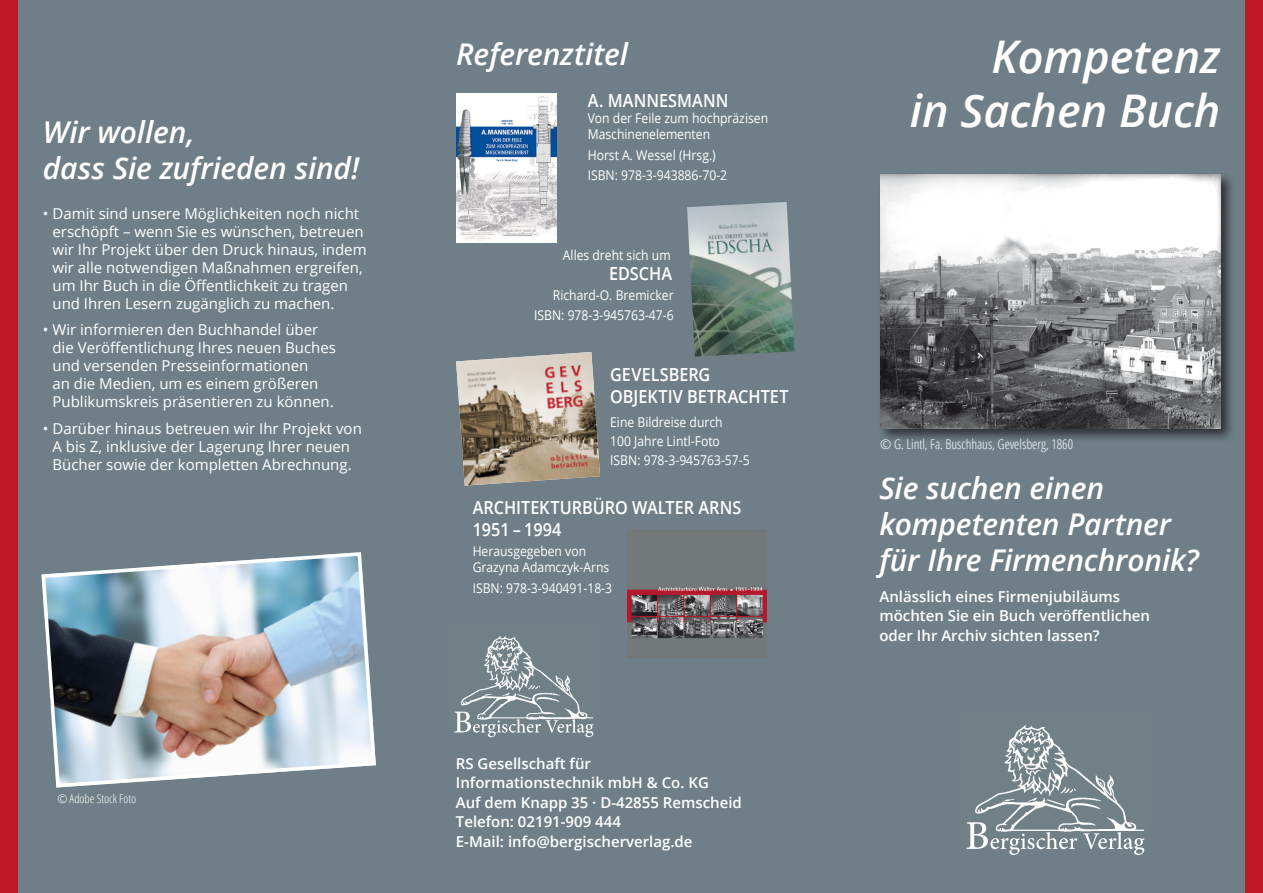
<style>
.page{position:relative;width:1263px;height:893px;background:#707f87}
.page>*{position:absolute;margin:0;border:0;box-sizing:border-box;transform-origin:0 0}
.t1{font:italic 600 45px "Open Sans";color:#fff}
.t2{font:italic 600 30px/36px "Open Sans";letter-spacing:-.005em;color:#fff}
.t3{font:600 18px/22.5px "Open Sans";color:#fff;scale:.9 1}
.t4{font:15px/18px "Open Sans";color:#fff}
.t5{font:600 15px/19.5px "Open Sans";color:#fff}
.t6{font:13.5px/16.2px "Open Sans";color:#fff;scale:.9 1}
.t7{font:300 condensed 13.5px "Open Sans";color:#fff}
.t8{font:300 condensed 12px "Open Sans";color:#fff}
</style>
<div class="page">
<div style="left:1246px;top:0;width:17px;height:893px;background:#be1828"></div>
<div style="left:0;top:0;width:17px;height:893px;background:#be1828"></div>
<img style="left:975px;top:725px;width:170px;height:115px">
<img style="left:454px;top:636px;width:127px;height:76px">
<div style="left:877px;top:172px;width:359px;height:271px;background:#1a181c;opacity:.75"></div>
<img style="left:880px;top:175px;width:340px;height:253px">
<svg style="left:966px;top:822px;width:178px;height:33px"></svg>
<hr style="left:1006px;top:830px;width:138px;height:1px;background:#fff">
<svg style="left:454px;top:712px;width:140px;height:25px"></svg>
<hr style="left:485px;top:717px;width:108px;height:1px;background:#fff">
<img style="left:457px;top:93px;width:99px;height:150px">
<img style="left:628px;top:529px;width:139px;height:129px">
<img style="left:687px;top:202px;width:107px;height:155px">
<img style="left:41px;top:552px;width:335px;height:236px">
<img style="left:456px;top:352px;width:144px;height:134px">
<p class="t2" style="left:43px;top:114px;width:318px">Wir wollen,<br>dass Sie zufrieden sind!</p>
<p class="t4" style="left:52px;top:204px;width:316px;text-indent:-10px">• Damit sind unsere Möglichkeiten noch nicht erschöpft – wenn Sie es wünschen, betreuen wir Ihr Projekt über den Druck hinaus, indem wir alle notwendigen Maßnahmen ergreifen, um Ihr Buch in die Öffentlichkeit zu tragen und Ihren Lesern zugänglich zu machen.</p>
<p class="t4" style="left:52px;top:320px;width:285px;text-indent:-10px">• Wir informieren den Buchhandel über die Veröffentlichung Ihres neuen Buches und versenden Presseinformationen<br>an die Medien, um es einem größeren Publikumskreis präsentieren zu können.</p>
<p class="t4" style="left:43px;top:419px;width:320px;text-align:center">• Darüber hinaus betreuen wir Ihr Projekt von<br>A bis Z, inklusive der Lagerung Ihrer neuen<br>Bücher sowie der kompletten Abrechnung.</p>
<p class="t8" style="left:57px;top:790px;width:80px">© Adobe Stock Foto</p>
<p class="t2" style="left:456px;top:36px;width:173px">Referenztitel</p>
<p class="t3" style="left:588px;top:89px;width:158px">A. MANNESMANN</p>
<p class="t6" style="left:588px;top:110px;width:202px">Von der Feile zum hochpräzisen<br>Maschinenelementen</p>
<p class="t6" style="left:588px;top:146px;width:144px">Horst A. Wessel (Hrsg.)</p>
<p class="t6" style="left:588px;top:167px;width:156px">ISBN: 978-3-943886-70-2</p>
<p class="t6" style="left:563px;top:247px;width:121px">Alles dreht sich um</p>
<p class="t3" style="left:609px;top:261px;width:71px">EDSCHA</p>
<p class="t6" style="left:553px;top:287px;width:136px">Richard-O. Bremicker</p>
<p class="t6" style="left:534px;top:307px;width:156px">ISBN: 978-3-945763-47-6</p>
<p class="t3" style="left:610px;top:362px;width:200px">GEVELSBERG<br>OBJEKTIV BETRACHTET</p>
<p class="t6" style="left:610px;top:412px;width:126px;line-height:19.2px">Eine Bildreise durch<br>100 Jahre Lintl-Foto</p>
<p class="t6" style="left:610px;top:452px;width:156px">ISBN: 978-3-945763-57-5</p>
<p class="t3" style="left:473px;top:496px;width:300px">ARCHITEKTURBÜRO WALTER ARNS</p>
<p class="t3" style="left:473px;top:517px;width:100px">1951 – 1994</p>
<p class="t6" style="left:473px;top:543px;width:153px">Herausgegeben von<br>Grazyna Adamczyk-Arns</p>
<p class="t6" style="left:473px;top:579px;width:156px">ISBN: 978-3-940491-18-3</p>
<p class="t5" style="left:456px;top:753px;width:254px">RS Gesellschaft für<br>Informationstechnik mbH &amp; Co. KG</p>
<p class="t5" style="left:456px;top:792px;width:288px">Auf dem Knapp 35 · D-42855 Remscheid</p>
<p class="t5" style="left:456px;top:812px;width:167px">Telefon: 02191-909 444</p>
<p class="t5" style="left:456px;top:831px;width:238px">E-Mail: info@bergischerverlag.de</p>
<p class="t1" style="left:991px;top:26px;width:230px">Kompetenz</p>
<p class="t1" style="left:910px;top:80px;width:312px">in Sachen Buch</p>
<p class="t7" style="left:880px;top:435px;width:194px">© G. Lintl, Fa. Buschhaus, Gevelsberg, 1860</p>
<p class="t2" style="left:879px;top:470px;width:321px">Sie suchen einen kompetenten Partner für Ihre Firmenchronik?</p>
<p class="t5" style="left:879px;top:586px;width:272px">Anlässlich eines Firmenjubiläums möchten Sie ein Buch veröffentlichen oder Ihr Archiv sichten lassen?</p>
</div>
